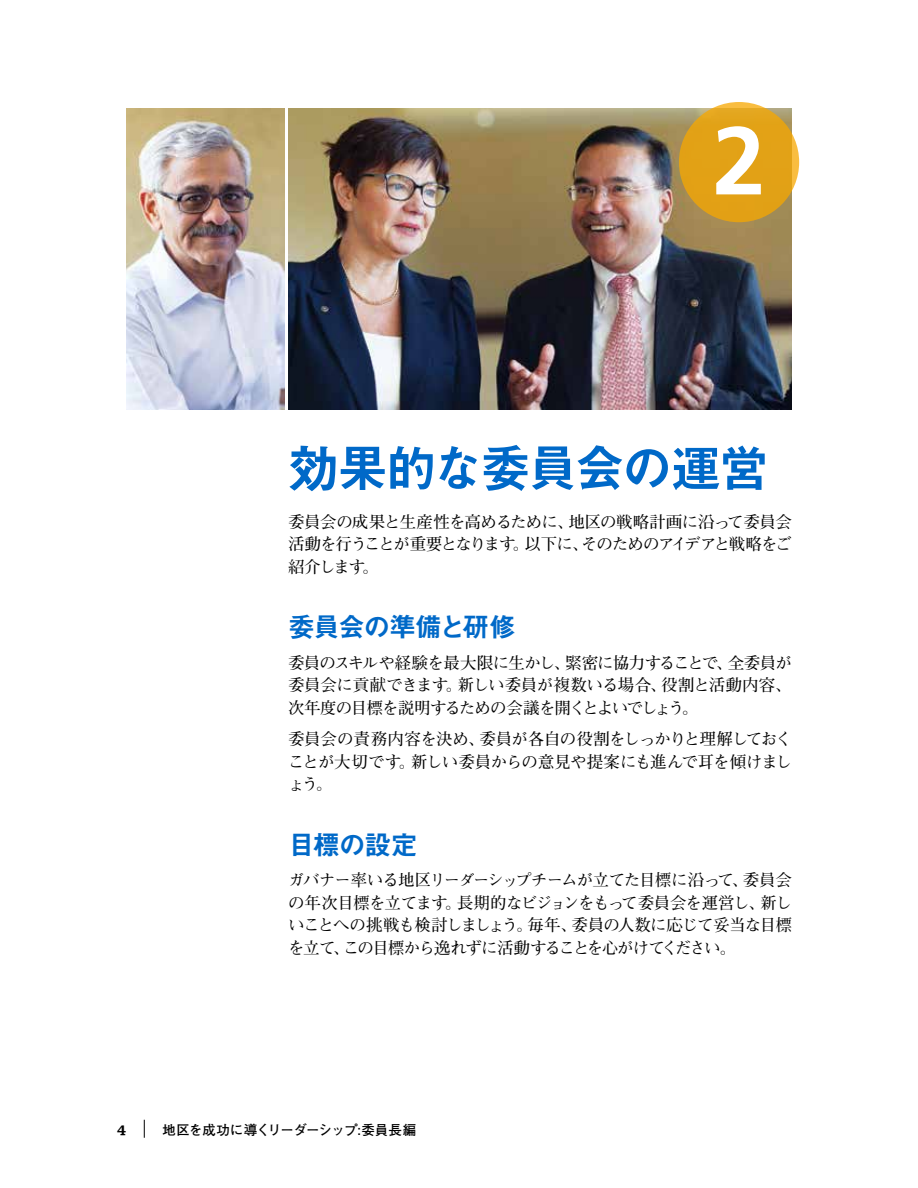
<style>
.page{position:relative;width:918px;height:1188px;background:#fff}
.page>*{position:absolute;margin:0;border:0;box-sizing:border-box;transform-origin:0 0}
.t1{font:700 96px "Frutiger LT Std";color:#fff}
.t2{font:51px "Midashi Go Pr 6 N MB31";letter-spacing:-.065em;color:#0069c8}
.t3{font:27px "Midashi Go Pr 6 N MB31";letter-spacing:-.06em;color:#0069c8}
.t4{font:700 16.5px/22.5px "Futo Min A101 Pr 6 N";letter-spacing:-.055em;color:#000;text-align:justify}
.t5{font:700 15px "Sentinel";color:#000}
.t6{font:700 13.5px "Futo Go B101 Pr 6 N";letter-spacing:-.03em;color:#000}
</style>
<div class="page">
<img style="left:288px;top:108px;width:504px;height:302px">
<div style="left:679px;top:102px;width:120px;height:120px;background:#e2a116;border-radius:50%"></div>
<img style="left:126px;top:108px;width:158px;height:301px">
<svg style="left:144px;top:1120px;width:1px;height:18px"></svg>
<h1 class="t1" style="left:712px;top:105px;width:55px">2</h1>
<h2 class="t2" style="left:288px;top:427px;width:483px">効果的な委員会の運営</h2>
<p class="t4" style="left:288px;top:510px;width:506px">委員会の成果と生産性を高めるために、地区の戦略計画に沿って委員会活動を行うことが重要となります。以下に、そのためのアイデアと戦略をご紹介します。</p>
<h3 class="t3" style="left:288px;top:605px;width:230px">委員会の準備と研修</h3>
<p class="t4" style="left:288px;top:651px;width:506px">委員のスキルや経験を最大限に生かし、緊密に協力することで、全委員が委員会に貢献できます。新しい委員が複数いる場合、役割と活動内容、次年度の目標を説明するための会議を開くとよいでしょう。</p>
<p class="t4" style="left:288px;top:727px;width:506px">委員会の責務内容を決め、委員が各自の役割をしっかりと理解しておくことが大切です。新しい委員からの意見や提案にも進んで耳を傾けましょう。</p>
<h3 class="t3" style="left:288px;top:823px;width:131px">目標の設定</h3>
<p class="t4" style="left:288px;top:868px;width:505px">ガバナー率いる地区リーダーシップチームが立てた目標に沿って、委員会の年次目標を立てます。長期的なビジョンをもって委員会を運営し、新しいことへの挑戦も検討しましょう。毎年、委員の人数に応じて妥当な目標を立て、この目標から逸れずに活動することを心がけてください。</p>
<p class="t5" style="left:117px;top:1117px;width:10px">4</p>
<p class="t6" style="left:163px;top:1119px;width:255px">地区を成功に導くリーダーシップ:委員長編</p>
</div>
